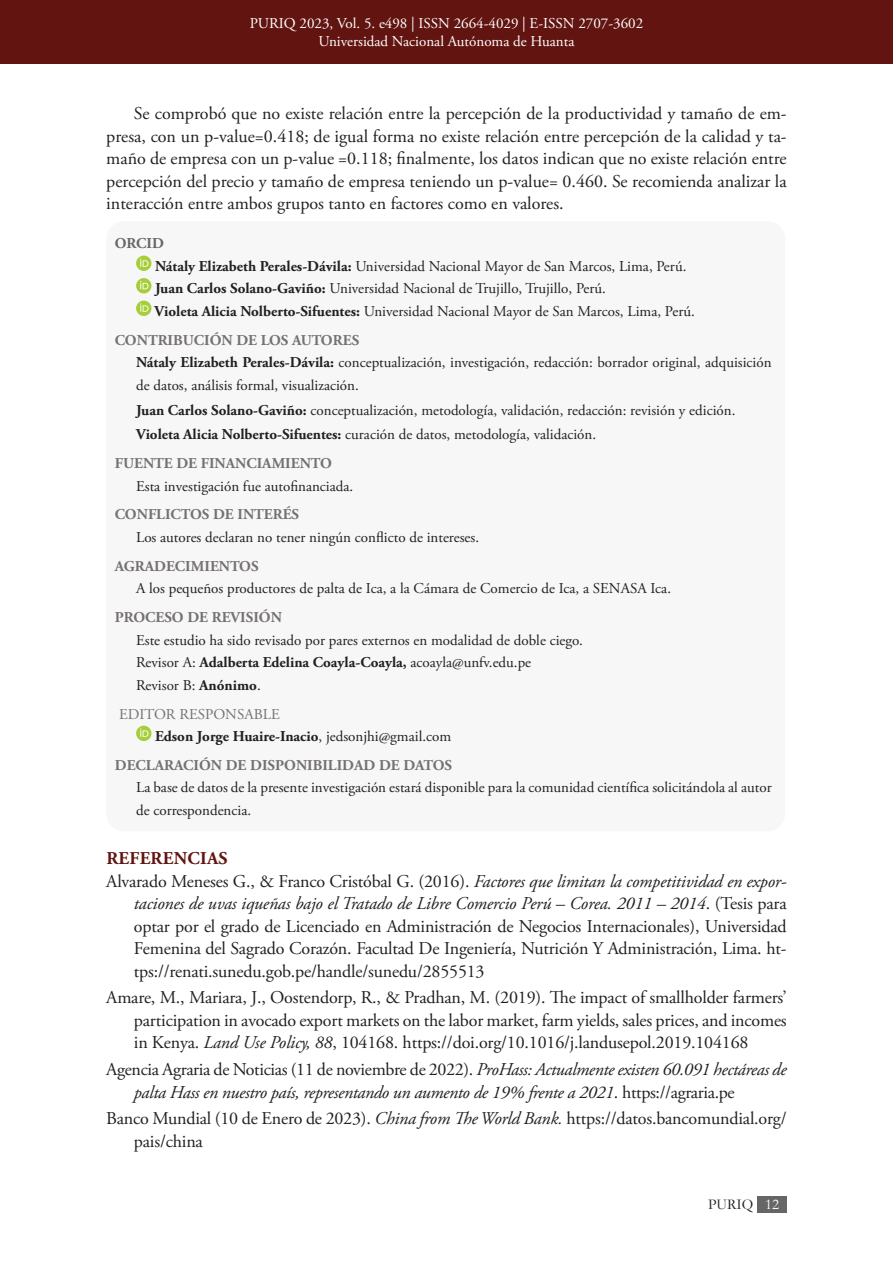
<style>
.page{position:relative;width:893px;height:1263px;background:#fff}
.page>*{position:absolute;margin:0;border:0;box-sizing:border-box;transform-origin:0 0}
.Referencia{font:18px/22.5px "Adobe Garamond Pro";letter-spacing:-.01em;color:#231f20;text-align:justify}
.Parrafo_ES{font:18px/22.5px "Adobe Garamond Pro";color:#231f20;text-align:justify}
.Referencia-2{font:italic 18px/22.5px "Adobe Garamond Pro";letter-spacing:-.02em;color:#231f20}
.Titulo_de_Seccion{font:700 18px "Adobe Garamond Pro";letter-spacing:.015em;color:#621410}
.t1{font:15px/22.5px "Adobe Garamond Pro";color:#231f20}
.t2{font:700 15px "Adobe Garamond Pro";color:#767171}
.t3{font:700 15px "Adobe Garamond Pro";color:#231f20}
.t4{font:15px/18px "Adobe Garamond Pro";color:#fff;text-align:center}
.t5{font:15px "Adobe Garamond Pro";color:#767171}
.t6{font:15px "Garamond";color:#231f20}
.t7{font:700 15px "Adobe Garamond Pro";color:#666}
.s1{font-weight:700}
.s2{font-weight:400}
.s3{font-style:italic}
.s4{font-style:normal}
.s5{color:#fff}
</style>
<div class="page">
<div style="left:0;top:0;width:893px;height:64px;background:#621410"></div>
<div style="left:758px;top:1196px;width:29px;height:16px;background:#666"></div>
<div style="left:106px;top:221px;width:679px;height:610px;background:#f7f7f7;border-radius:18px"></div>
<div style="left:136px;top:256px;width:15px;height:15px;background:#a6ce39;border-radius:50%"></div>
<svg style="left:140px;top:258px;width:9px;height:9px"></svg>
<div style="left:136px;top:278px;width:15px;height:15px;background:#a6ce39;border-radius:50%"></div>
<svg style="left:140px;top:281px;width:9px;height:8px"></svg>
<div style="left:136px;top:301px;width:15px;height:15px;background:#a6ce39;border-radius:50%"></div>
<svg style="left:140px;top:303px;width:9px;height:9px"></svg>
<div style="left:136px;top:726px;width:15px;height:15px;background:#a6ce39;border-radius:50%"></div>
<svg style="left:140px;top:728px;width:9px;height:9px"></svg>
<p class="t4" style="left:250px;top:15px;width:395px">PURIQ 2023, Vol. 5. e498 | ISSN 2664-4029 | E-ISSN 2707-3602<br>Universidad Nacional Autónoma de Huanta</p>
<p class="Parrafo_ES" style="left:106px;top:103px;width:682px;text-indent:28px">Se comprobó que no existe relación entre la percepción de la productividad y tamaño de em&shy;presa, con un p-value=0.418; de igual forma no existe relación entre percepción de la calidad y ta&shy;maño de empresa con un p-value =0.118; finalmente, los datos indican que no existe relación entre percepción del precio y tamaño de empresa teniendo un p-value= 0.460. Se recomienda analizar la interacción entre ambos grupos tanto en factores como en valores.</p>
<p class="t7" style="left:115px;top:235px;width:51px">ORCID</p>
<p class="t1" style="left:155px;top:255px;width:533px"><span class="s1">Nátaly Elizabeth Perales-Dávila:</span> Universidad Nacional Mayor de San Marcos, Lima, Perú.</p>
<p class="t1" style="left:155px;top:278px;width:452px"><span class="s1">Juan Carlos Solano-Gaviño:</span> Universidad Nacional de Trujillo, Trujillo, Perú.</p>
<p class="t1" style="left:155px;top:300px;width:542px"><span class="s1">Violeta Alicia Nolberto-Sifuentes:</span> Universidad Nacional Mayor de San Marcos, Lima, Perú.</p>
<p class="t2" style="left:115px;top:331px;width:246px">CONTRIBUCIÓN DE LOS AUTORES</p>
<p class="t1" style="left:136px;top:352px;width:637px"><span class="s1">Nátaly Elizabeth Perales-Dávila:</span> conceptualización, investigación, redacción: borrador original, adquisición de datos, análisis formal, visualización.</p>
<p class="t1" style="left:136px;top:399px;width:601px"><span class="s1">Juan Carlos Solano-Gaviño:</span> conceptualización, metodología, validación, redacción: revisión y edición.</p>
<p class="t1" style="left:136px;top:424px;width:462px"><span class="s1">Violeta Alicia Nolberto-Sifuentes:</span> curación de datos, metodología, validación.</p>
<p class="t2" style="left:115px;top:454px;width:219px">FUENTE DE FINANCIAMIENTO</p>
<p class="t1" style="left:136px;top:475px;width:219px">Esta investigación fue autofinanciada.</p>
<p class="t2" style="left:115px;top:506px;width:186px">CONFLICTOS DE INTERÉS</p>
<p class="t1" style="left:136px;top:526px;width:345px">Los autores declaran no tener ningún conflicto de intereses.</p>
<p class="t2" style="left:115px;top:557px;width:145px">AGRADECIMIENTOS</p>
<p class="t1" style="left:136px;top:578px;width:536px">A los pequeños productores de palta de Ica, a la Cámara de Comercio de Ica, a SENASA Ica.</p>
<p class="t2" style="left:115px;top:609px;width:169px">PROCESO DE REVISIÓN</p>
<p class="t1" style="left:136px;top:629px;width:448px">Este estudio ha sido revisado por pares externos en modalidad de doble ciego.</p>
<p class="t3" style="left:136px;top:654px;width:397px"><span class="s2">Revisor A:</span> Adalberta Edelina Coayla-Coayla, <span class="s2">acoayla@unfv.edu.pe</span></p>
<p class="t1" style="left:136px;top:674px;width:126px">Revisor B: <span class="s1">Anónimo</span>.</p>
<p class="t5" style="left:119px;top:705px;width:162px">EDITOR RESPONSABLE</p>
<p class="t3" style="left:155px;top:727px;width:298px">Edson Jorge Huaire-Inacio<span class="s2">, jedsonjhi@gmail.com</span></p>
<p class="t2" style="left:115px;top:756px;width:339px">DECLARACIÓN DE DISPONIBILIDAD DE DATOS</p>
<p class="t1" style="left:136px;top:777px;width:637px">La base de datos de la presente investigación estará disponible para la comunidad científica solicitándola al autor de correspondencia.</p>
<p class="Titulo_de_Seccion" style="left:106px;top:848px;width:123px">REFERENCIAS</p>
<p class="Referencia" style="left:134px;top:870px;width:654px;text-indent:-28px">Alvarado Meneses G., &amp; Franco Cristóbal G. (2016). <span class="s3">Factores que limitan la competitividad en expor&shy;taciones de uvas iqueñas bajo el Tratado de Libre Comercio Perú – Corea. 2011 – 2014</span>. (Tesis para optar por el grado de Licenciado en Administración de Negocios Internacionales), Universidad Femenina del Sagrado Corazón. Facultad De Ingeniería, Nutrición Y Administración, Lima. ht&shy;tps://renati.sunedu.gob.pe/handle/sunedu/2855513</p>
<p class="Referencia" style="left:134px;top:987px;width:654px;text-indent:-28px">Amare, M., Mariara, J., Oostendorp, R., &amp; Pradhan, M. (2019). The impact of smallholder farmers’ participation in avocado export markets on the labor market, farm yields, sales prices, and incomes in Kenya. <span class="s3">Land Use Policy, 88</span>, 104168. https://doi.org/10.1016/j.landusepol.2019.104168</p>
<p class="Referencia-2" style="left:134px;top:1059px;width:654px;text-indent:-28px"><span class="s4">Agencia Agraria de Noticias (11 de noviembre de 2022).</span> ProHass: Actualmente existen 60.091 hectáreas de palta Hass en nuestro país, representando un aumento de 19% frente a 2021<span class="s4">. https://agraria.pe</span></p>
<p class="Referencia" style="left:134px;top:1108px;width:654px;text-indent:-28px">Banco Mundial (10 de Enero de 2023). <span class="s3">China from The World Bank.</span> https://datos.bancomundial.org/ pais/china</p>
<p class="t6" style="left:708px;top:1194px;width:73px">PURIQ <span class="s5">12</span></p>
</div>
